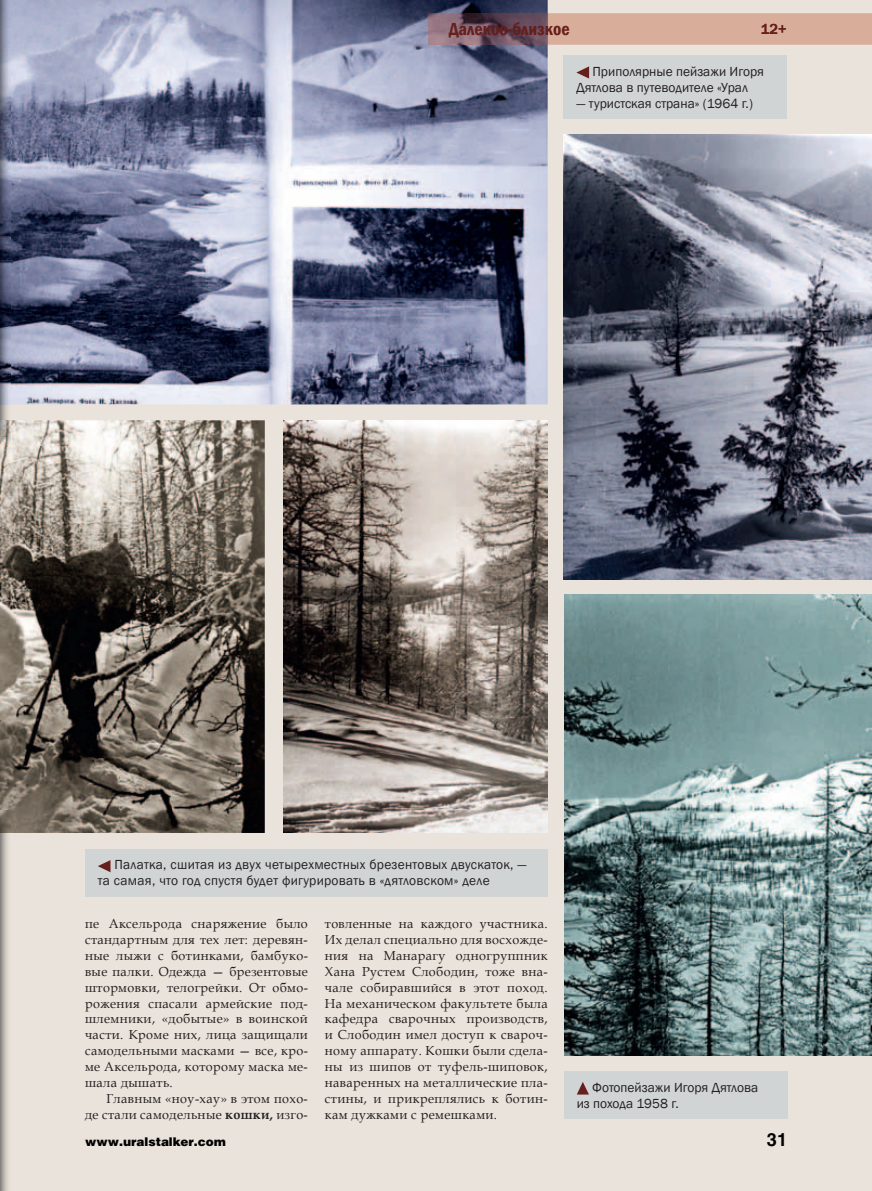
<style>
.page{position:relative;width:872px;height:1191px;background:#eae3db}
.page>*{position:absolute;margin:0;border:0;box-sizing:border-box;transform-origin:0 0}
.t1{font:600 condensed 18px "Franklin Gothic";color:#651f1c}
.t2{font:700 18px "Helios";color:#010101}
.t3{font:500 15px "Franklin Gothic";color:#651f1c}
.t4{font:13.5px/16.2px "Franklin Gothic";letter-spacing:.005em;color:#231f20}
.t5{font:13.05px/15.9px "Book Antiqua";letter-spacing:.03em;color:#231f20;text-align:justify}
.t6{font:12px "Helios Black C";color:#010101}
.s1{font-weight:700}
</style>
<div class="page">
<img style="left:10px;top:0;width:537px;height:404px">
<img style="left:0;top:420px;width:265px;height:413px">
<img style="left:0;top:0;width:10px;height:446px">
<svg style="left:0;top:0;width:1px;height:436px"></svg>
<img style="left:0;top:811px;width:10px;height:380px">
<svg style="left:0;top:817px;width:1px;height:374px"></svg>
<div style="left:547px;top:13px;width:325px;height:32px;background:#d8ad9a"></div>
<img style="left:428px;top:13px;width:119px;height:32px">
<div style="left:762px;top:24px;width:24px;height:10px;background:#d8ad9a"></div>
<div style="left:563px;top:55px;width:224px;height:64px;background:#d0d4d5"></div>
<svg style="left:576px;top:66px;width:13px;height:13px"></svg>
<div style="left:85px;top:849px;width:462px;height:47px;background:#d0d4d5"></div>
<svg style="left:98px;top:860px;width:12px;height:12px"></svg>
<img style="left:563px;top:135px;width:309px;height:444px">
<img style="left:284px;top:420px;width:264px;height:413px">
<img style="left:564px;top:594px;width:308px;height:461px">
<div style="left:564px;top:1071px;width:223px;height:47px;background:#d0d4d5"></div>
<svg style="left:577px;top:1082px;width:12px;height:12px"></svg>
<p class="t1" style="left:449px;top:17px;width:122px">Далекое-близкое</p>
<p class="t3" style="left:761px;top:20px;width:27px">12+</p>
<p class="t4" style="left:576px;top:63px;width:189px;text-indent:16px">Приполярные пейзажи Игоря<br>Дятлова в путеводителе «Урал</p>
<p class="t4" style="left:576px;top:96px;width:178px">— туристская страна» (1964 г.)</p>
<p class="t4" style="left:98px;top:857px;width:430px;text-indent:17px">Палатка, сшитая из двух четырехместных брезентовых двускаток, — та самая, что год спустя будет фигурировать в «дятловском» деле</p>
<p class="t5" style="left:85px;top:915px;width:224px">пе Аксельрода снаряжение было</p>
<p class="t5" style="left:85px;top:931px;width:224px">стандартным для тех лет: деревян-</p>
<p class="t5" style="left:85px;top:947px;width:224px">ные лыжи с ботинками, бамбуко-</p>
<p class="t5" style="left:85px;top:963px;width:224px">вые палки. Одежда — брезентовые</p>
<p class="t5" style="left:85px;top:979px;width:224px">штормовки, телогрейки. От обмо-</p>
<p class="t5" style="left:85px;top:995px;width:224px">рожения спасали армейские под-</p>
<p class="t5" style="left:85px;top:1010px;width:224px">шлемники, «добытые» в воинской</p>
<p class="t5" style="left:85px;top:1026px;width:224px">части. Кроме них, лица защищали</p>
<p class="t5" style="left:85px;top:1042px;width:224px">самодельными масками — все, кро-</p>
<p class="t5" style="left:85px;top:1058px;width:224px">ме Аксельрода, которому маска ме-</p>
<p class="t5" style="left:85px;top:1074px;width:89px">шала дышать.</p>
<p class="t5" style="left:106px;top:1090px;width:203px">Главным «ноу-хау» в этом похо-</p>
<p class="t5" style="left:85px;top:1106px;width:224px">де стали самодельные <span class="s1">кошки,</span> изго-</p>
<p class="t5" style="left:325px;top:915px;width:224px">товленные на каждого участника.<br>Их делал специально для восхожде&shy;ния на Манарагу одногруппник Хана Рустем Слободин, тоже вна&shy;чале собиравшийся в этот поход.<br>На механическом факультете была кафедра сварочных производств, и Слободин имел доступ к свароч&shy;ному аппарату. Кошки были сдела&shy;ны из шипов от туфель-шиповок, наваренных на металлические пла&shy;стины, и прикреплялись к ботин&shy;кам дужками с ремешками.</p>
<p class="t4" style="left:577px;top:1079px;width:183px;text-indent:16px">Фотопейзажи Игоря Дятлова из похода 1958 г.</p>
<p class="t6" style="left:85px;top:1134px;width:142px">www.uralstalker.com</p>
<p class="t2" style="left:767px;top:1129px;width:22px">31</p>
</div>
